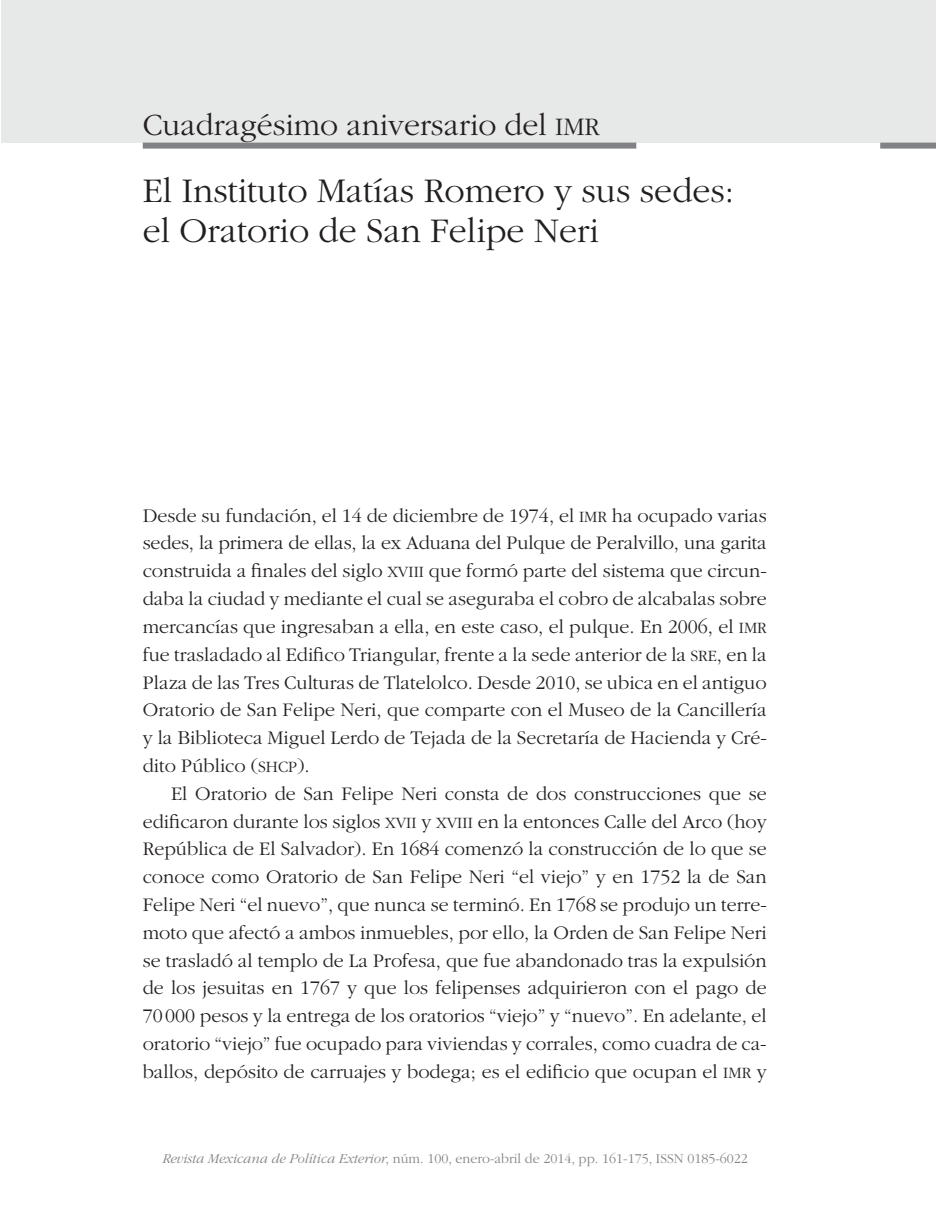
<style>
.page{position:relative;width:936px;height:1219px;background:#fff}
.page>*{position:absolute;margin:0;border:0;box-sizing:border-box;transform-origin:0 0}
.t1{font:300 36px/40px "Garamond";color:#231f20}
.t2{font:300 32px "Garamond";color:#231f20}
.t3{font:300 20px/27.8px "Garamond";color:#231f20;text-align:justify}
.t4{font:300 14px "Garamond";color:#808285}
.s1{font-family:"Garamond Light SC820";font-weight:400;font-size:26.2px}
.s2{font-family:"Garamond Light SC820";font-weight:400;font-size:16.4px}
.s3{font-style:italic}
.s4{font-family:"Garamond Light SC820";font-weight:400}
</style>
<div class="page">
<div style="left:1px;top:0;width:934px;height:143px;background:#e7e8e8"></div>
<div style="left:143px;top:143px;width:493px;height:6px;background:#808285"></div>
<div style="left:880px;top:143px;width:55px;height:6px;background:#808285"></div>
<h2 class="t2" style="left:143px;top:108px;width:458px">Cuadragésimo aniversario del <span class="s1">IMR</span></h2>
<h1 class="t1" style="left:143px;top:171px;width:593px">El Instituto Matías Romero y sus sedes: el Oratorio de San Felipe Neri</h1>
<p class="t3" style="left:143px;top:502px;width:625px">Desde su fundación, el 14 de diciembre de 1974, el <span class="s2">IMR</span> ha ocupado varias sedes, la primera de ellas, la ex Aduana del Pulque de Peralvillo, una garita construida a finales del siglo <span class="s2">XVIII</span> que formó parte del sistema que circun&shy;daba la ciudad y mediante el cual se aseguraba el cobro de alcabalas sobre mercancías que ingresaban a ella, en este caso, el pulque. En 2006, el <span class="s2">IMR </span>fue trasladado al Edifico Triangular, frente a la sede anterior de la <span class="s2">SRE</span> , en la Plaza de las Tres Culturas de Tlatelolco. Desde 2010, se ubica en el antiguo Oratorio de San Felipe Neri, que comparte con el Museo de la Cancillería y la Biblioteca Miguel Lerdo de Tejada de la Secretaría de Hacienda y Cré&shy;dito Público (<span class="s2">SHCP</span>).</p>
<p class="t3" style="left:143px;top:780px;width:625px;text-indent:28px">El Oratorio de San Felipe Neri consta de dos construcciones que se edificaron durante los siglos <span class="s2">XVII</span> y <span class="s2">XVIII</span> en la entonces Calle del Arco (hoy República de El Salvador). En 1684 comenzó la construcción de lo que se conoce como Oratorio de San Felipe Neri “el viejo” y en 1752 la de San Felipe Neri “el nuevo”, que nunca se terminó. En 1768 se produjo un terre&shy;moto que afectó a ambos inmuebles, por ello, la Orden de San Felipe Neri se trasladó al templo de La Profesa, que fue abandonado tras la expulsión de los jesuitas en 1767 y que los felipenses adquirieron con el pago de 70 000 pesos y la entrega de los oratorios “viejo” y “nuevo”. En adelante, el oratorio “viejo” fue ocupado para viviendas y corrales, como cuadra de ca&shy;ballos, depósito de carruajes y bodega; es el edificio que ocupan el <span class="s2">IMR</span> y</p>
<p class="t4" style="left:162px;top:1151px;width:587px"><span class="s3">Revista Mexicana de Política Exterior</span>, núm. 100, enero-abril de 2014, pp. 161-175, <span class="s4">ISSN 0185-6022</span></p>
</div>
